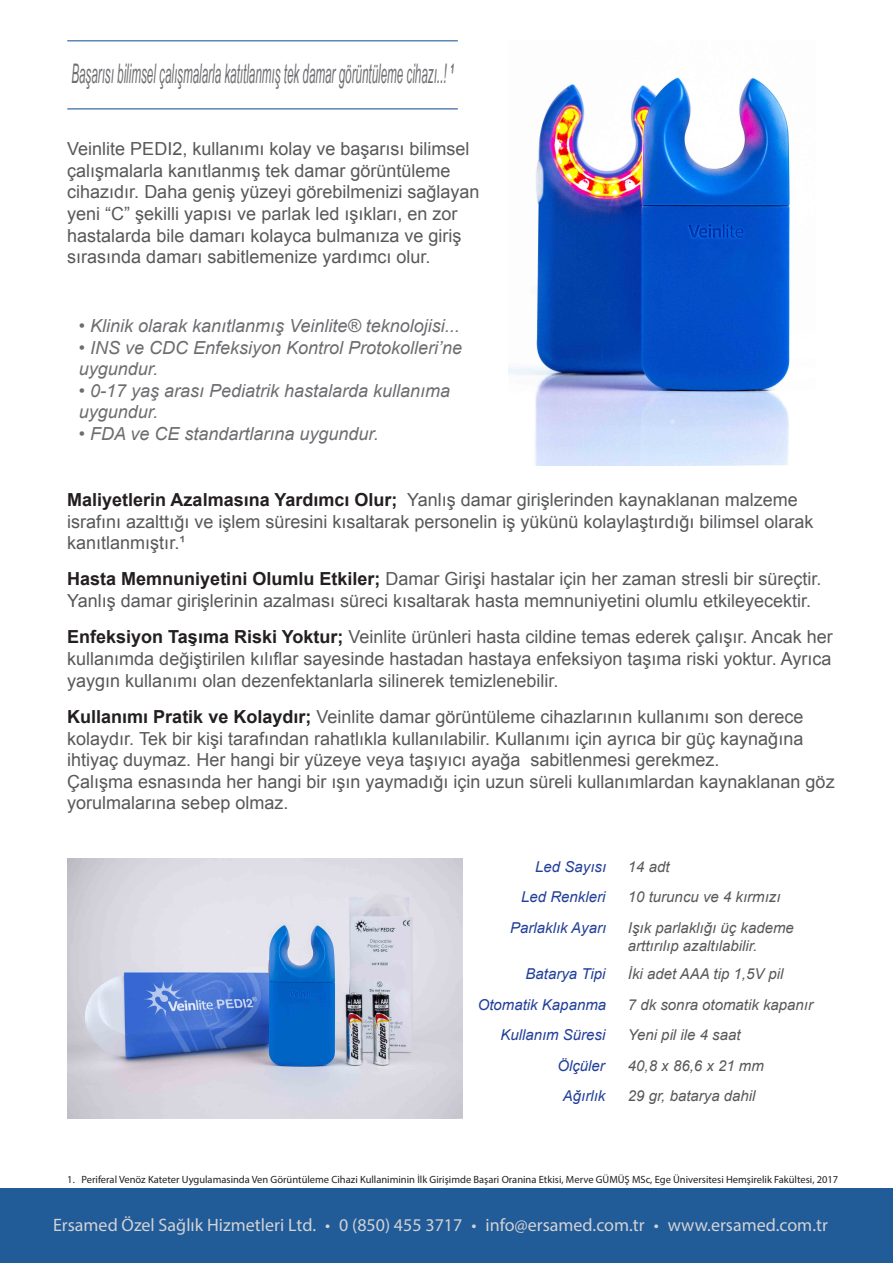
<style>
.page{position:relative;width:893px;height:1263px;background:#fff}
.page>*{position:absolute;margin:0;border:0;box-sizing:border-box;transform-origin:0 0}
.t1{font:italic 27px "Arial Narrow";color:#6c6d70;scale:.52 1}
.t2{font:18px/21.6px "Arial";color:#57585a}
.t3{font:italic 18px/21.6px "Arial";color:#6c6d70}
.t4{font:18px "Myriad Pro";color:#d1d2d4}
.t5{font:italic 15px/18px "Arial";color:#57585a}
.t6{font:italic 15px "Arial";color:#223f99}
.t7{font:10.5px "Myriad Pro";color:#231f20}
.s1{font-weight:700}
.s2{font-weight:700;color:#231f20}
</style>
<div class="page">
<div style="left:0;top:1188px;width:893px;height:75px;background:#215b98"></div>
<hr style="left:67px;top:40px;width:391px;height:1px;background:#215b98">
<hr style="left:67px;top:109px;width:391px;height:1px;background:#215b98">
<img style="left:67px;top:859px;width:395px;height:259px">
<img style="left:508px;top:77px;width:282px;height:388px">
<h1 class="t1" style="left:71px;top:55px;width:737px">Başarısı bilimsel çalışmalarla katıtlanmış tek damar görüntüleme cihazı..! <span class="s1">¹</span></h1>
<p class="t2" style="left:67px;top:138px;width:414px">Veinlite PEDI2, kullanımı kolay ve başarısı bilimsel çalışmalarla kanıtlanmış tek damar görüntüleme cihazıdır. Daha geniş yüzeyi görebilmenizi sağlayan yeni “C” şekilli yapısı ve parlak led ışıkları, en zor hastalarda bile damarı kolayca bulmanıza ve giriş sırasında damarı sabitlemenize yardımcı olur.</p>
<p class="t3" style="left:79px;top:315px;width:383px">• Klinik olarak kanıtlanmış Veinlite® teknolojisi...</p>
<p class="t3" style="left:79px;top:337px;width:385px">• INS ve CDC Enfeksiyon Kontrol Protokolleri’ne uygundur.</p>
<p class="t3" style="left:79px;top:380px;width:373px">• 0-17 yaş arası Pediatrik hastalarda kullanıma uygundur.</p>
<p class="t3" style="left:79px;top:423px;width:302px">• FDA ve CE standartlarına uygundur.</p>
<p class="t2" style="left:67px;top:489px;width:748px"><span class="s2">Maliyetlerin Azalmasına Yardımcı Olur;</span> Yanlış damar girişlerinden kaynaklanan malzeme israfını azalttığı ve işlem süresini kısaltarak personelin iş yükünü kolaylaştırdığı bilimsel olarak kanıtlanmıştır.¹</p>
<p class="t2" style="left:67px;top:568px;width:756px"><span class="s2">Hasta Memnuniyetini Olumlu Etkiler;</span> Damar Girişi hastalar için her zaman stresli bir süreçtir.<br>Yanlış damar girişlerinin azalması süreci kısaltarak hasta memnuniyetini olumlu etkileyecektir.</p>
<p class="t2" style="left:67px;top:626px;width:767px;text-align:justify"><span class="s2">Enfeksiyon Taşıma Riski Yoktur;</span> Veinlite ürünleri hasta cildine temas ederek çalışır. Ancak her kullanımda değiştirilen kılıflar sayesinde hastadan hastaya enfeksiyon taşıma riski yoktur. Ayrıca yaygın kullanımı olan dezenfektanlarla silinerek temizlenebilir.</p>
<p class="t2" style="left:67px;top:706px;width:769px"><span class="s2">Kullanımı Pratik ve Kolaydır;</span> Veinlite damar görüntüleme cihazlarının kullanımı son derece kolaydır. Tek bir kişi tarafından rahatlıkla kullanılabilir. Kullanımı için ayrıca bir güç kaynağına ihtiyaç duymaz. Her hangi bir yüzeye veya taşıyıcı ayağa sabitlenmesi gerekmez.<br>Çalışma esnasında her hangi bir ışın yaymadığı için uzun süreli kullanımlardan kaynaklanan göz yorulmalarına sebep olmaz.</p>
<p class="t6" style="left:535px;top:857px;width:72px">Led Sayısı</p>
<p class="t5" style="left:628px;top:858px;width:43px">14 adt</p>
<p class="t6" style="left:521px;top:887px;width:86px">Led Renkleri</p>
<p class="t5" style="left:628px;top:888px;width:154px">10 turuncu ve 4 kırmızı</p>
<p class="t6" style="left:510px;top:918px;width:98px">Parlaklık Ayarı</p>
<p class="t5" style="left:628px;top:919px;width:167px">Işık parlaklığı üç kademe arttırılıp azaltılabilir.</p>
<p class="t6" style="left:526px;top:964px;width:81px">Batarya Tipi</p>
<p class="t5" style="left:628px;top:965px;width:157px">İki adet AAA tip 1,5V pil</p>
<p class="t6" style="left:478px;top:995px;width:130px">Otomatik Kapanma</p>
<p class="t5" style="left:628px;top:996px;width:187px">7 dk sonra otomatik kapanır</p>
<p class="t6" style="left:500px;top:1025px;width:107px">Kullanım Süresi</p>
<p class="t5" style="left:628px;top:1026px;width:114px">Yeni pil ile 4 saat</p>
<p class="t6" style="left:557px;top:1056px;width:49px">Ölçüler</p>
<p class="t5" style="left:628px;top:1057px;width:137px">40,8 x 86,6 x 21 mm</p>
<p class="t6" style="left:563px;top:1086px;width:44px">Ağırlık</p>
<p class="t5" style="left:628px;top:1087px;width:129px">29 gr, batarya dahil</p>
<p class="t7" style="left:67px;top:1173px;width:773px">1. Periferal Venöz Kateter Uygulamasinda Ven Görüntüleme Cihazi Kullaniminin İlk Girişimde Başari Oranina Etkisi, Merve GÜMÜŞ MSc, Ege Üniversitesi Hemşirelik Fakültesi, 2017</p>
<p class="t4" style="left:53px;top:1214px;width:776px">Ersamed Özel Sağlık Hizmetleri Ltd. • 0 (850) 455 3717 • info@ersamed.com.tr • www.ersamed.com.tr</p>
</div>
